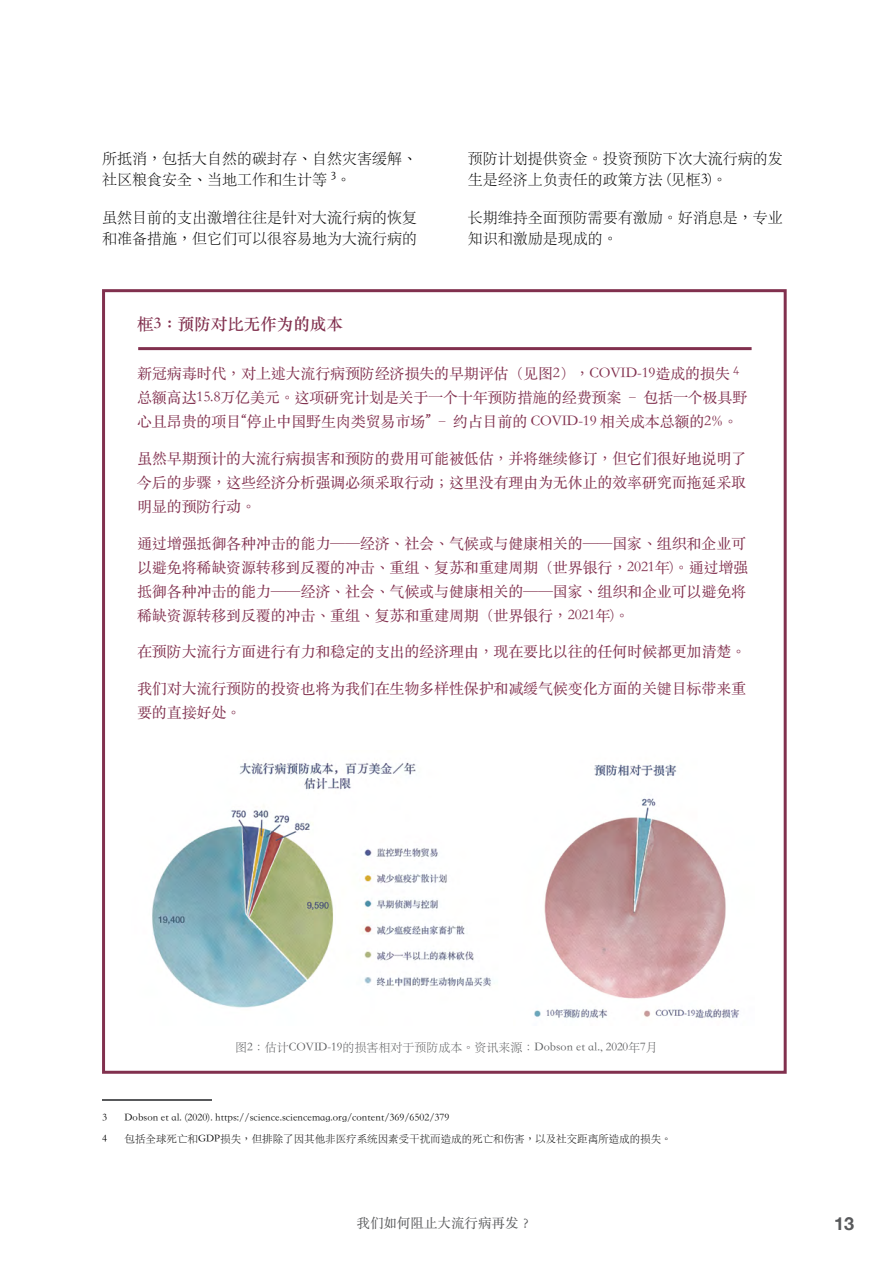
<style>
.page{position:relative;width:893px;height:1263px;background:#fff}
.page>*{position:absolute;margin:0;border:0;box-sizing:border-box;transform-origin:0 0}
.t1{font:700 18px "Helvetica Neue";color:#58595b}
.t2{font:16.5px "ST Songti TC Bold";color:#81304e}
.t3{font:15px/24px "ST Songti TC Regular";letter-spacing:-.01em;color:#81304e}
.t4{font:15px/21px "ST Songti TC Light";color:#000}
.t5{font:13.5px "ST Songti TC Regular";color:#58595b}
.t6{font:12px "ST Songti TC Light";color:#58595b}
.t7{font:10.5px "ST Songti TC Light";color:#000}
</style>
<div class="page">
<hr style="left:138px;top:347px;width:614px;height:3px;background:#81304e">
<hr style="left:102px;top:1099px;width:109px;height:2px;background:#58595b">
<div style="left:102px;top:289px;width:685px;height:785px;border:3px solid #81304e"></div>
<img style="left:152px;top:762px;width:339px;height:246px">
<img style="left:534px;top:764px;width:206px;height:255px">
<p class="t4" style="left:102px;top:147px;width:316px">所抵消，包括大自然的碳封存、自然灾害缓解、社区粮食安全、当地工作和生计等 <sup>3</sup>。</p>
<p class="t4" style="left:102px;top:206px;width:316px">虽然目前的支出激增往往是针对大流行病的恢复和准备措施，但它们可以很容易地为大流行病的</p>
<p class="t4" style="left:468px;top:147px;width:316px">预防计划提供资金。投资预防下次大流行病的发生是经济上负责任的政策方法 (见框3)。</p>
<p class="t4" style="left:468px;top:206px;width:316px">长期维持全面预防需要有激励。好消息是，专业知识和激励是现成的。</p>
<p class="t2" style="left:137px;top:313px;width:207px">框3：预防对比无作为的成本</p>
<p class="t3" style="left:137px;top:361px;width:612px">新冠病毒时代，对上述大流行病预防经济损失的早期评估（见图2），COVID-19造成的损失 <sup>4</sup>总额高达15.8万亿美元。这项研究计划是关于一个十年预防措施的经费预案 – 包括一个极具野心且昂贵的项目“停止中国野生肉类贸易市场” – 约占目前的 COVID-19 相关成本总额的2%。</p>
<p class="t3" style="left:137px;top:446px;width:611px;text-align:justify">虽然早期预计的大流行病损害和预防的费用可能被低估，并将继续修订，但它们很好地说明了今后的步骤，这些经济分析强调必须采取行动；这里没有理由为无休止的效率研究而拖延采取明显的预防行动。</p>
<p class="t3" style="left:137px;top:530px;width:613px">通过增强抵御各种冲击的能力——经济、社会、气候或与健康相关的——国家、组织和企业可以避免将稀缺资源转移到反覆的冲击、重组、复苏和重建周期（世界银行，2021年)。通过增强抵御各种冲击的能力——经济、社会、气候或与健康相关的——国家、组织和企业可以避免将稀缺资源转移到反覆的冲击、重组、复苏和重建周期（世界银行，2021年)。</p>
<p class="t3" style="left:137px;top:639px;width:611px">在预防大流行方面进行有力和稳定的支出的经济理由，现在要比以往的任何时候都更加清楚。</p>
<p class="t3" style="left:137px;top:676px;width:611px">我们对大流行预防的投资也将为我们在生物多样性保护和减缓气候变化方面的关键目标带来重要的直接好处。</p>
<p class="t6" style="left:235px;top:1039px;width:424px">图2：估计COVID-19的损害相对于预防成本。资讯来源：Dobson et al., 2020年7月</p>
<p class="t7" style="left:102px;top:1111px;width:6px">3</p>
<p class="t7" style="left:125px;top:1111px;width:326px">Dobson et al. (2020). https://science.sciencemag.org/content/369/6502/379</p>
<p class="t7" style="left:102px;top:1132px;width:6px">4</p>
<p class="t7" style="left:125px;top:1132px;width:549px">包括全球死亡和GDP损失，但排除了因其他非医疗系统因素受干扰而造成的死亡和伤害，以及社交距离所造成的损失。</p>
<p class="t5" style="left:357px;top:1214px;width:177px">我们如何阻止大流行病再发？</p>
<p class="t1" style="left:834px;top:1209px;width:22px">13</p>
</div>
